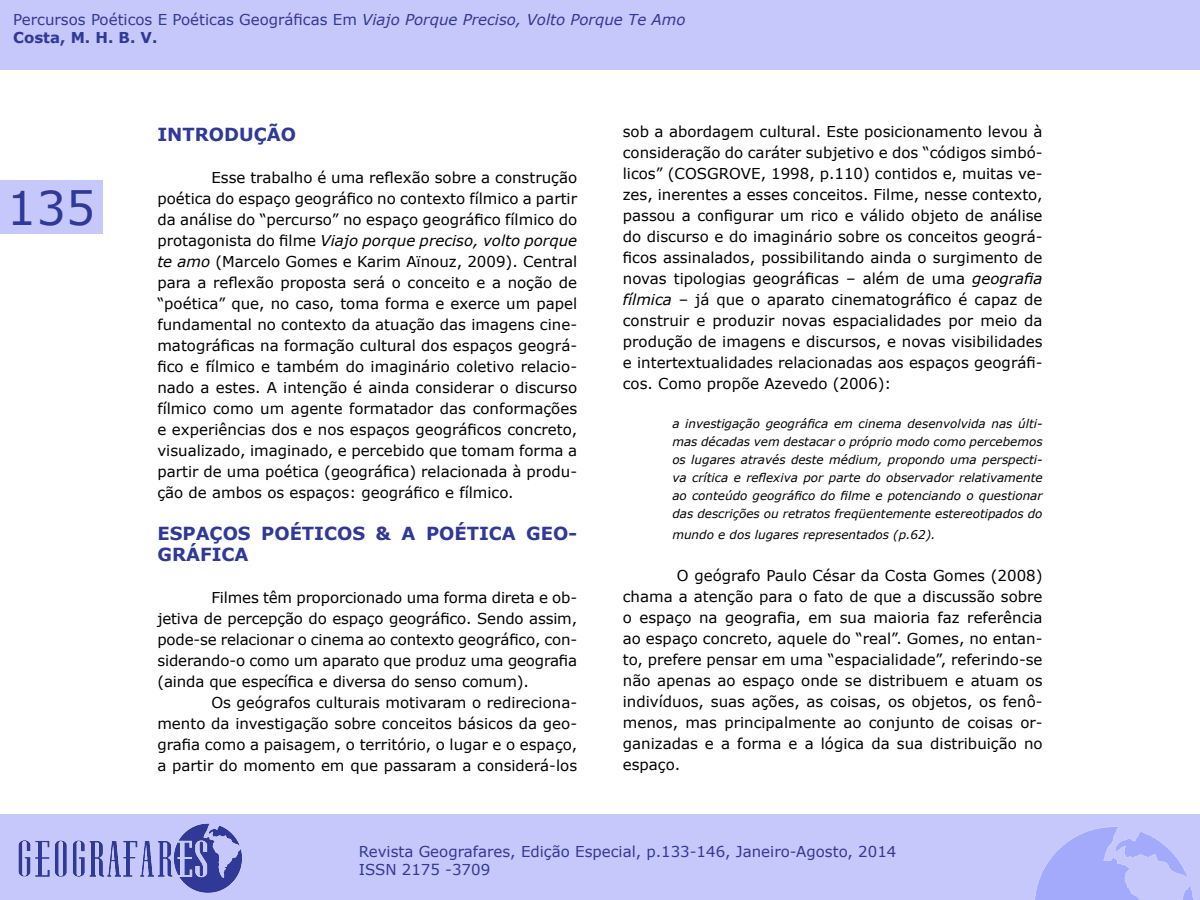
<style>
.page{position:relative;width:1200px;height:900px;background:#fff}
.page>*{position:absolute;margin:0;border:0;box-sizing:border-box;transform-origin:0 0}
.t1{font:46.5px "Verdana";color:#303898}
.t2{font:700 18px/21px "Verdana";color:#303898}
.t3{font:15px/21px "Verdana";color:#000;text-align:justify}
.t4{font:15px/18px "Verdana";color:#303898}
.t5{font:italic 12px/18px "Verdana";color:#000;text-align:justify}
.s1{font-style:italic}
.s2{font-weight:700}
</style>
<div class="page">
<div style="left:0;top:180px;width:102px;height:54px;background:#c6c8fb"></div>
<div style="left:0;top:814px;width:1200px;height:86px;background:#c6c8fb"></div>
<img style="left:18px;top:823px;width:224px;height:70px">
<img style="left:1035px;top:827px;width:158px;height:73px">
<div style="left:0;top:0;width:1200px;height:69px;background:#c6c8fb"></div>
<p class="t4" style="left:13px;top:11px;width:674px">Percursos Poéticos E Poéticas Geográficas Em <span class="s1">Viajo Porque Preciso, Volto Porque Te Amo<br></span><span class="s2">Costa, M. H. B. V.</span></p>
<p class="t1" style="left:7px;top:176px;width:90px">135</p>
<p class="t2" style="left:157px;top:123px;width:140px">INTRODUÇÃO</p>
<p class="t3" style="left:157px;top:167px;width:421px;text-indent:54px">Esse trabalho é uma reflexão sobre a construção poética do espaço geográfico no contexto fílmico a partir da análise do “percurso” no espaço geográfico fílmico do protagonista do filme <span class="s1">Viajo porque preciso, volto porque te amo</span> (Marcelo Gomes e Karim Aïnouz, 2009). Central para a reflexão proposta será o conceito e a noção de “poética” que, no caso, toma forma e exerce um papel fundamental no contexto da atuação das imagens cine&shy;matográficas na formação cultural dos espaços geográ&shy;fico e fílmico e também do imaginário coletivo relacio&shy;nado a estes. A intenção é ainda considerar o discurso fílmico como um agente formatador das conformações e experiências dos e nos espaços geográficos concreto, visualizado, imaginado, e percebido que tomam forma a partir de uma poética (geográfica) relacionada à produ&shy;ção de ambos os espaços: geográfico e fílmico.</p>
<p class="t2" style="left:157px;top:522px;width:421px">ESPAÇOS POÉTICOS &amp; A POÉTICA GEO-<br>GRÁFICA</p>
<p class="t3" style="left:157px;top:587px;width:421px;text-indent:54px">Filmes têm proporcionado uma forma direta e ob&shy;jetiva de percepção do espaço geográfico. Sendo assim, pode-se relacionar o cinema ao contexto geográfico, con&shy;siderando-o como um aparato que produz uma geografia (ainda que específica e diversa do senso comum).</p>
<p class="t3" style="left:157px;top:692px;width:421px;text-indent:54px">Os geógrafos culturais motivaram o redireciona&shy;mento da investigação sobre conceitos básicos da geo&shy;grafia como a paisagem, o território, o lugar e o espaço, a partir do momento em que passaram a considerá-los</p>
<p class="t3" style="left:623px;top:121px;width:421px">sob a abordagem cultural. Este posicionamento levou à consideração do caráter subjetivo e dos “códigos simbó&shy;licos” (COSGROVE, 1998, p.110) contidos e, muitas ve&shy;zes, inerentes a esses conceitos. Filme, nesse contexto, passou a configurar um rico e válido objeto de análise do discurso e do imaginário sobre os conceitos geográ&shy;ficos assinalados, possibilitando ainda o surgimento de novas tipologias geográficas – além de uma <span class="s1">geografia fílmica</span> – já que o aparato cinematográfico é capaz de construir e produzir novas espacialidades por meio da produção de imagens e discursos, e novas visibilidades e intertextualidades relacionadas aos espaços geográfi&shy;cos. Como propõe Azevedo (2006):</p>
<p class="t5" style="left:672px;top:415px;width:372px">a investigação geográfica em cinema desenvolvida nas últi&shy;mas décadas vem destacar o próprio modo como percebemos os lugares através deste médium, propondo uma perspecti&shy;va crítica e reflexiva por parte do observador relativamente ao conteúdo geográfico do filme e potenciando o questionar das descrições ou retratos freqüentemente estereotipados do</p>
<p class="t5" style="left:672px;top:526px;width:265px">mundo e dos lugares representados (p.62).</p>
<p class="t3" style="left:623px;top:565px;width:421px;text-indent:54px">O geógrafo Paulo César da Costa Gomes (2008) chama a atenção para o fato de que a discussão sobre o espaço na geografia, em sua maioria faz referência ao espaço concreto, aquele do “real”. Gomes, no entan&shy;to, prefere pensar em uma “espacialidade”, referindo-se não apenas ao espaço onde se distribuem e atuam os indivíduos, suas ações, as coisas, os objetos, os fenô&shy;menos, mas principalmente ao conjunto de coisas or&shy;ganizadas e a forma e a lógica da sua distribuição no espaço.</p>
<p class="t4" style="left:359px;top:843px;width:539px">Revista Geografares, Edição Especial, p.133-146, Janeiro-Agosto, 2014<br>ISSN 2175 -3709</p>
</div>
